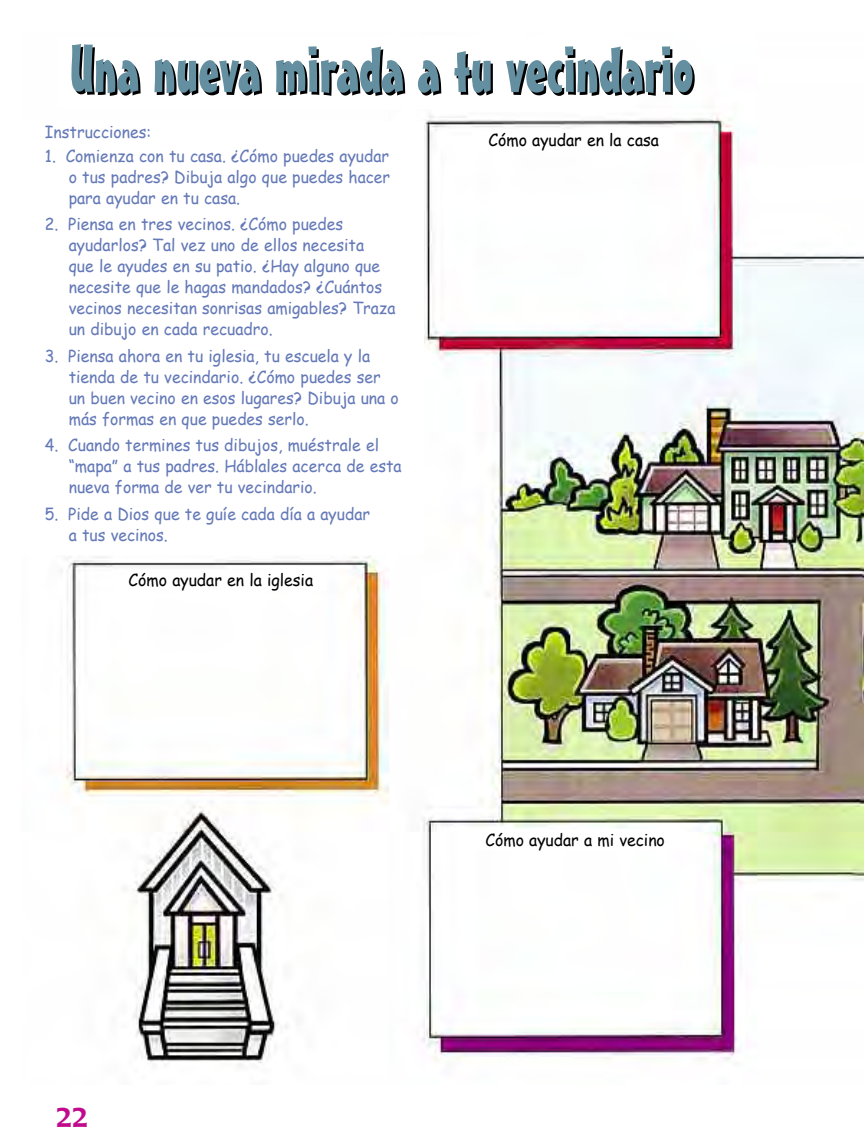
<style>
.page{position:relative;width:864px;height:1148px;background:#fff}
.page>*{position:absolute;margin:0;border:0;box-sizing:border-box;transform-origin:0 0}
.t1{font:66px "Mister Earl BT";letter-spacing:-.005em;color:#000}
.t2{font:500 27px "Poppl Laudatio";color:#c0098d}
.t3{font:16.5px/21px "Comic Sans MS";color:#6479b7;scale:.96 1}
.t4{font:16.5px "Comic Sans MS";color:#000;scale:.96 1}
</style>
<div class="page">
<img style="left:61px;top:114px;width:803px;height:952px">
<div style="left:20px;top:122px;width:403px;height:433px;background:#fff"></div>
<div style="left:125px;top:570px;width:202px;height:21px;background:#fff"></div>
<div style="left:472px;top:130px;width:202px;height:21px;background:#fff"></div>
<div style="left:467px;top:829px;width:219px;height:21px;background:#fff"></div>
<h1 class="t1" style="left:72px;top:47px;width:626px">Una nueva mirada a tu vecindario</h1>
<p class="t3" style="left:45px;top:121px;width:112px">Instrucciones:</p>
<p class="t3" style="left:69px;top:145px;width:336px;text-align:justify;text-indent:-24px">1. Comienza con tu casa. ¿Cómo puedes ayudar o tus padres? Dibuja algo que puedes hacer para ayudar en tu casa.</p>
<p class="t3" style="left:69px;top:213px;width:342px;text-indent:-24px">2. Piensa en tres vecinos. ¿Cómo puedes ayudarlos? Tal vez uno de ellos necesita<br>que le ayudes en su patio. ¿Hay alguno que necesite que le hagas mandados? ¿Cuántos vecinos necesitan sonrisas amigables? Traza un dibujo en cada recuadro.</p>
<p class="t3" style="left:69px;top:344px;width:345px;text-indent:-24px">3. Piensa ahora en tu iglesia, tu escuela y la tienda de tu vecindario. ¿Cómo puedes ser un buen vecino en esos lugares? Dibuja una o más formas en que puedes serlo.</p>
<p class="t3" style="left:69px;top:434px;width:348px;text-indent:-24px">4. Cuando termines tus dibujos, muéstrale el “mapa” a tus padres. Háblales acerca de esta nueva forma de ver tu vecindario.</p>
<p class="t3" style="left:69px;top:502px;width:315px;text-indent:-24px">5. Pide a Dios que te guíe cada día a ayudar a tus vecinos.</p>
<p class="t4" style="left:129px;top:567px;width:194px">Cómo ayudar en la iglesia</p>
<p class="t4" style="left:489px;top:128px;width:179px">Cómo ayudar en la casa</p>
<p class="t4" style="left:486px;top:828px;width:188px">Cómo ayudar a mi vecino</p>
<h2 class="t2" style="left:56px;top:1106px;width:34px">22</h2>
</div>
